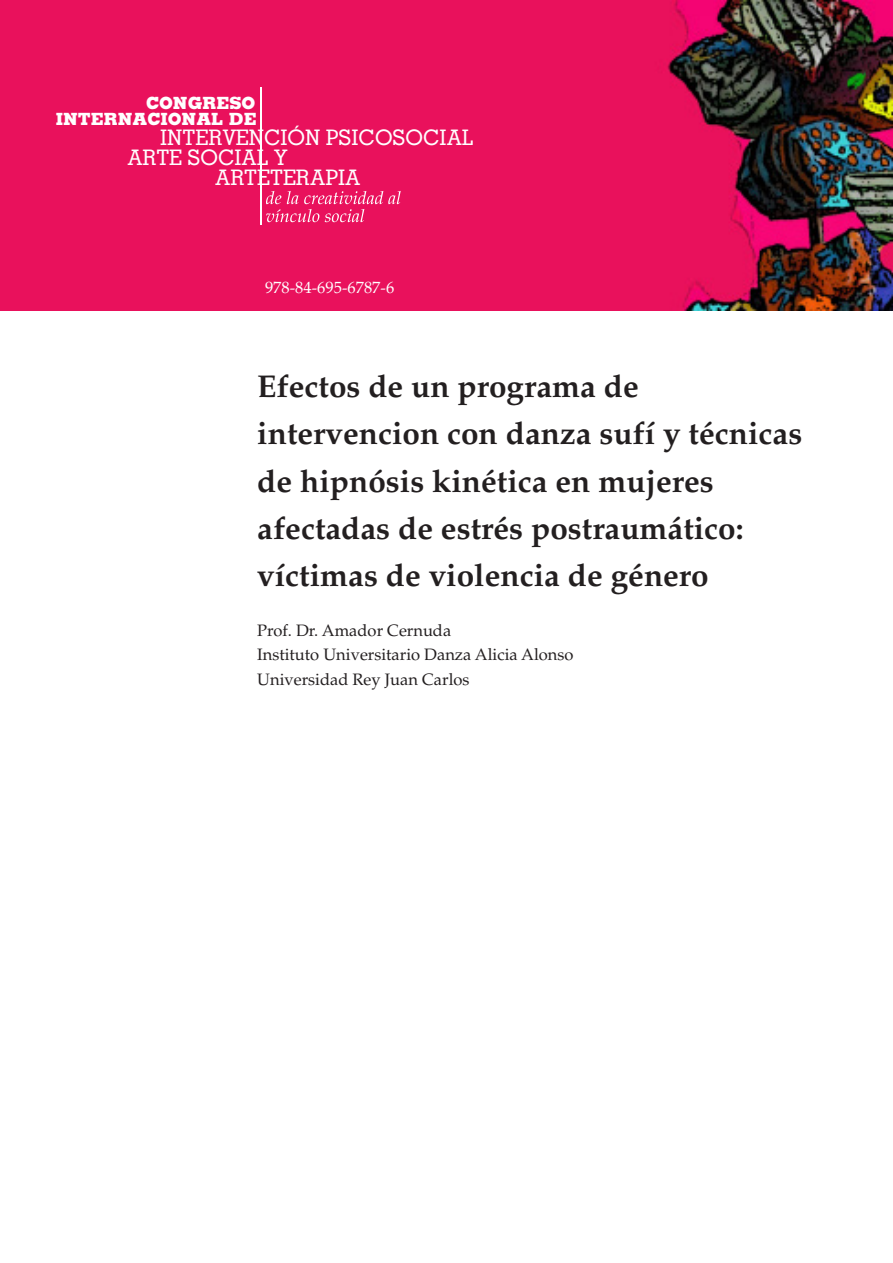
<style>
.page{position:relative;width:893px;height:1263px;background:#fff}
.page>*{position:absolute;margin:0;border:0;box-sizing:border-box;transform-origin:0 0}
.TITULO{font:700 31.5px/47.2px "Palatino LT Std";color:#231f20}
.t1{font:500 21.3px "Memphis";color:#fff}
.t2{font:800 16.8px/16.6px "Memphis";color:#fff;text-align:right}
.AUTOR{font:16.5px "Palatino LT Std";color:#231f20}
.PARRAFO{font:16.5px "Palatino Linotype";color:#fff}
</style>
<div class="page">
<img style="left:0;top:0;width:893px;height:311px">
<hr style="left:260px;top:87px;width:1px;height:137px;background:#fff">
<svg style="left:266px;top:191px;width:135px;height:31px;background:#ec3574"></svg>
<p class="t2" style="left:56px;top:94px;width:202px">CONGRESO<br>INTERNACIONAL DE</p>
<p class="t1" style="left:160px;top:124px;width:315px">INTERVENCIÓN PSICOSOCIAL</p>
<p class="t1" style="left:127px;top:145px;width:162px">ARTE SOCIAL Y</p>
<p class="t1" style="left:215px;top:164px;width:147px">ARTETERAPIA</p>
<p class="PARRAFO" style="left:265px;top:275px;width:131px">978-84-695-6787-6</p>
<p class="TITULO" style="left:257px;top:363px;width:547px">Efectos de un programa de intervencion con danza sufí y técnicas de hipnósis kinética en mujeres afectadas de estrés postraumático: víctimas de violencia de género</p>
<p class="AUTOR" style="left:257px;top:620px;width:196px">Prof. Dr. Amador Cernuda</p>
<p class="AUTOR" style="left:257px;top:645px;width:318px">Instituto Universitario Danza Alicia Alonso</p>
<p class="AUTOR" style="left:257px;top:670px;width:214px">Universidad Rey Juan Carlos</p>
</div>
